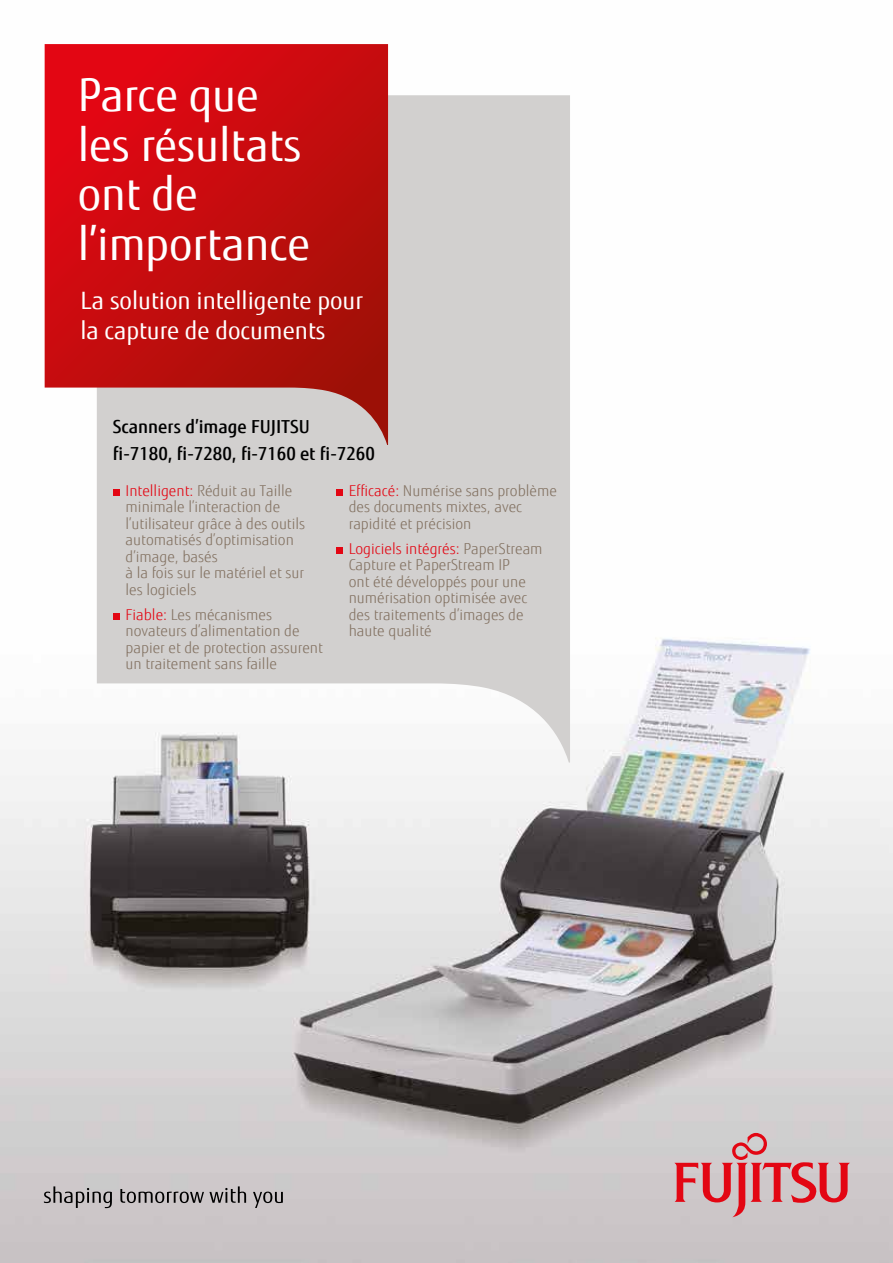
<style>
.page{position:relative;width:893px;height:1263px;background:#fff}
.page>*{position:absolute;margin:0;border:0;box-sizing:border-box;transform-origin:0 0}
.t1{font:45px/49.5px "Fujitsu Sans";color:#fff}
.t2{font:24px/30px "Fujitsu Sans";color:#fff}
.t3{font:500 18px/27px "Fujitsu Sans";color:#000}
.t4{font:300 15px/16.5px "Fujitsu Sans";color:#847363}
.s1{color:#e30613}
</style>
<div class="page">
<img style="left:0;top:44px;width:893px;height:1219px">
<svg style="left:674px;top:1133px;width:176px;height:84px;background:#d29ea2"></svg>
<svg style="left:44px;top:1186px;width:68px;height:22px"></svg>
<svg style="left:120px;top:1186px;width:126px;height:17px;background:#9b9798"></svg>
<svg style="left:253px;top:1191px;width:30px;height:17px"></svg>
<svg style="left:97px;top:95px;width:473px;height:667px;fill:#d2d0cf"></svg>
<svg style="left:45px;top:44px;width:343px;height:401px;background:#c72728"></svg>
<div style="left:113px;top:489px;width:6px;height:7px;background:#e30613"></div>
<div style="left:113px;top:613px;width:6px;height:7px;background:#e30613"></div>
<div style="left:336px;top:489px;width:6px;height:7px;background:#e30613"></div>
<div style="left:336px;top:547px;width:6px;height:7px;background:#e30613"></div>
<h1 class="t1" style="left:78px;top:71px;width:234px">Parce que les résultats ont de l’importance</h1>
<h2 class="t2" style="left:80px;top:286px;width:284px">La solution intelligente pour la capture de documents</h2>
<p class="t3" style="left:113px;top:413px;width:263px">Scanners d’image FUJITSU<br>fi-7180, fi-7280, fi-7160 et fi-7260</p>
<p class="t4" style="left:126px;top:483px;width:181px"><span class="s1">Intelligent:</span> Réduit au Taille minimale l’interaction de l’utilisateur grâce à des outils automatisés d’optimisation d’image, basés<br>à la fois sur le matériel et sur les logiciels</p>
<p class="t4" style="left:126px;top:607px;width:199px"><span class="s1">Fiable:</span> Les mécanismes novateurs d’alimentation de papier et de protection assurent un traitement sans faille</p>
<p class="t4" style="left:349px;top:483px;width:210px"><span class="s1">Efficacé:</span> Numérise sans problème des documents mixtes, avec rapidité et précision</p>
<p class="t4" style="left:349px;top:541px;width:195px"><span class="s1">Logiciels intégrés:</span> PaperStream<br>Capture et PaperStream IP<br>ont été développés pour une numérisation optimisée avec des traitements d’images de haute qualité</p>
</div>
